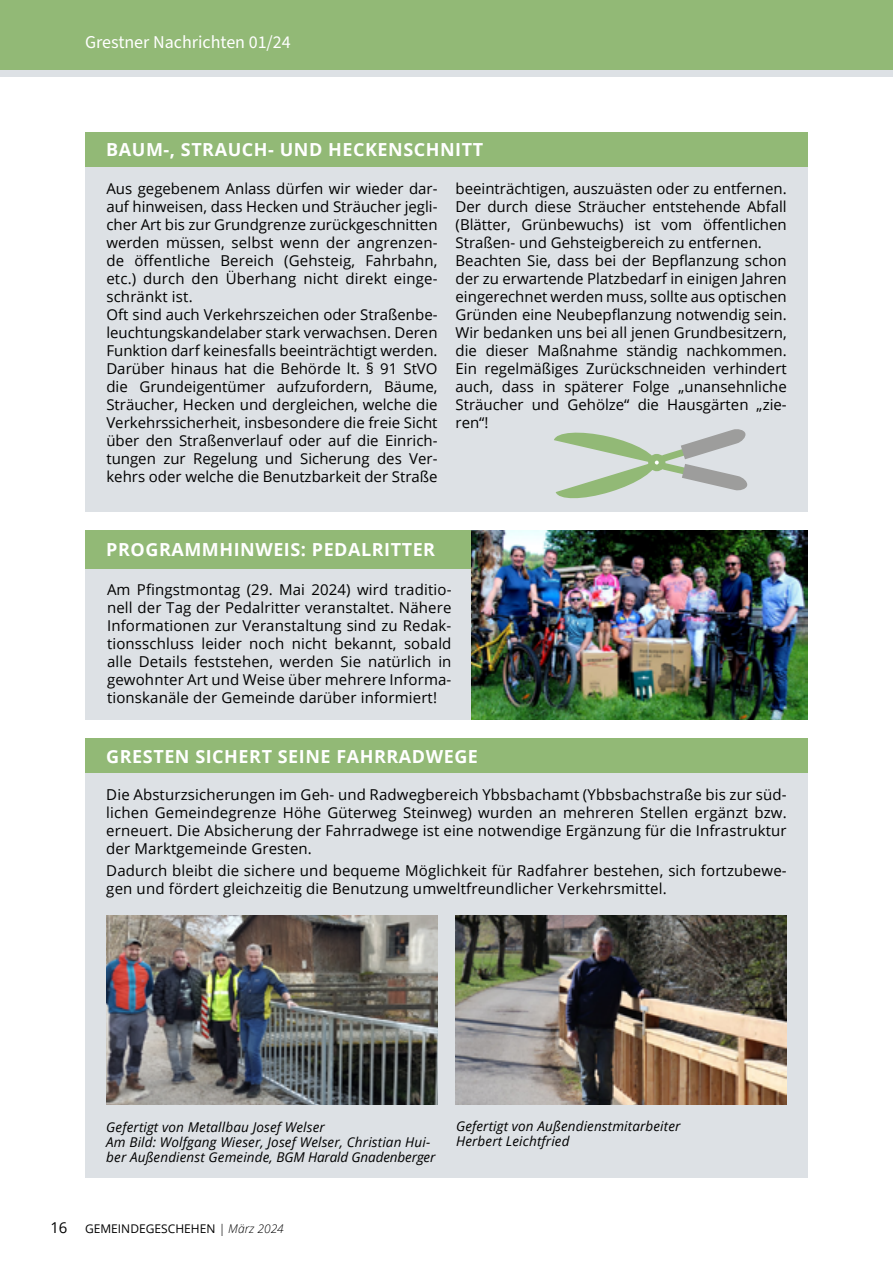
<style>
.page{position:relative;width:893px;height:1263px;background:#fff}
.page>*{position:absolute;margin:0;border:0;box-sizing:border-box;transform-origin:0 0}
.t1{font:700 18px "Open Sans";letter-spacing:.03em;color:#fff}
.t2{font:18px "Source Sans Pro";color:#fff}
.t3{font:15px/18px "Open Sans";color:#000}
.t4{font:italic 13.5px/15px "Open Sans";letter-spacing:.01em;color:#000}
.t5{font:12px "Open Sans";color:#000}
.s1{font-size:15px}
.s2{font-weight:300;font-style:italic}
</style>
<div class="page">
<div style="left:0;top:0;width:893px;height:73px;background:#92b976"></div>
<div style="left:0;top:70px;width:893px;height:7px;background:#dde1e5"></div>
<div style="left:85px;top:773px;width:723px;height:405px;background:#dde1e5"></div>
<div style="left:85px;top:163px;width:723px;height:349px;background:#dde1e5"></div>
<svg style="left:554px;top:429px;width:194px;height:70px"></svg>
<div style="left:85px;top:132px;width:723px;height:34px;background:#92b976"></div>
<div style="left:85px;top:739px;width:723px;height:34px;background:#92b976"></div>
<div style="left:85px;top:567px;width:388px;height:152px;background:#dde1e5"></div>
<div style="left:85px;top:530px;width:388px;height:39px;background:#92b976"></div>
<img style="left:471px;top:530px;width:337px;height:189px">
<img style="left:106px;top:915px;width:332px;height:190px">
<img style="left:456px;top:915px;width:331px;height:190px">
<p class="t2" style="left:85px;top:30px;width:207px">Grestner Nachrichten 01/24</p>
<p class="t1" style="left:106px;top:137px;width:378px">BAUM-, STRAUCH- UND HECKENSCHNITT</p>
<p class="t3" style="left:106px;top:180px;width:333px">Aus gegebenem Anlass dürfen wir wieder dar&shy;auf hinweisen, dass Hecken und Sträucher jegli&shy;cher Art bis zur Grundgrenze zurückgeschnitten werden müssen, selbst wenn der angrenzen&shy;de öffentliche Bereich (Gehsteig, Fahrbahn, etc.) durch den Überhang nicht direkt einge&shy;schränkt ist.<br>Oft sind auch Verkehrszeichen oder Straßenbe&shy;leuchtungskandelaber stark verwachsen. Deren Funktion darf keinesfalls beeinträchtigt werden.<br>Darüber hinaus hat die Behörde lt. § 91 StVO die Grundeigentümer aufzufordern, Bäume, Sträucher, Hecken und dergleichen, welche die Verkehrssicherheit, insbesondere die freie Sicht über den Straßenverlauf oder auf die Einrich&shy;tungen zur Regelung und Sicherung des Ver&shy;kehrs oder welche die Benutzbarkeit der Straße</p>
<p class="t3" style="left:456px;top:180px;width:333px">beeinträchtigen, auszuästen oder zu entfernen.<br>Der durch diese Sträucher entstehende Abfall (Blätter, Grünbewuchs) ist vom öffentlichen Straßen- und Gehsteigbereich zu entfernen.<br>Beachten Sie, dass bei der Bepflanzung schon der zu erwartende Platzbedarf in einigen Jahren eingerechnet werden muss, sollte aus optischen Gründen eine Neubepflanzung notwendig sein.<br>Wir bedanken uns bei all jenen Grundbesitzern, die dieser Maßnahme ständig nachkommen.<br>Ein regelmäßiges Zurückschneiden verhindert auch, dass in späterer Folge „unansehnliche Sträucher und Gehölze“ die Hausgärten „zie&shy;ren“!</p>
<p class="t1" style="left:106px;top:537px;width:330px">PROGRAMMHINWEIS: PEDALRITTER</p>
<p class="t3" style="left:107px;top:580px;width:346px;text-align:justify">Am Pfingstmontag (29. Mai 2024) wird traditio&shy;nell der Tag der Pedalritter veranstaltet. Nähere Informationen zur Veranstaltung sind zu Redak&shy;tionsschluss leider noch nicht bekannt, sobald alle Details feststehen, werden Sie natürlich in gewohnter Art und Weise über mehrere Informa&shy;tionskanäle der Gemeinde darüber informiert!</p>
<p class="t1" style="left:106px;top:743px;width:373px">GRESTEN SICHERT SEINE FAHRRADWEGE</p>
<p class="t3" style="left:106px;top:785px;width:682px;text-align:justify">Die Absturzsicherungen im Geh- und Radwegbereich Ybbsbachamt (Ybbsbachstraße bis zur süd&shy;lichen Gemeindegrenze Höhe Güterweg Steinweg) wurden an mehreren Stellen ergänzt bzw. erneuert. Die Absicherung der Fahrradwege ist eine notwendige Ergänzung für die Infrastruktur der Marktgemeinde Gresten.</p>
<p class="t3" style="left:106px;top:861px;width:682px">Dadurch bleibt die sichere und bequeme Möglichkeit für Radfahrer bestehen, sich fortzubewe&shy;gen und fördert gleichzeitig die Benutzung umweltfreundlicher Verkehrsmittel.</p>
<p class="t4" style="left:106px;top:1119px;width:331px">Gefertigt von Metallbau Josef Welser<br>Am Bild: Wolfgang Wieser, Josef Welser, Christian Hui&shy;ber Außendienst Gemeinde, BGM Harald Gnadenberger</p>
<p class="t4" style="left:456px;top:1118px;width:226px">Gefertigt von Außendienstmitarbeiter<br>Herbert Leichtfried</p>
<p class="t5" style="left:50px;top:1220px;width:235px"><span class="s1">16</span> GEMEINDEGESCHEHEN <span class="s2">| März 2024</span></p>
</div>
